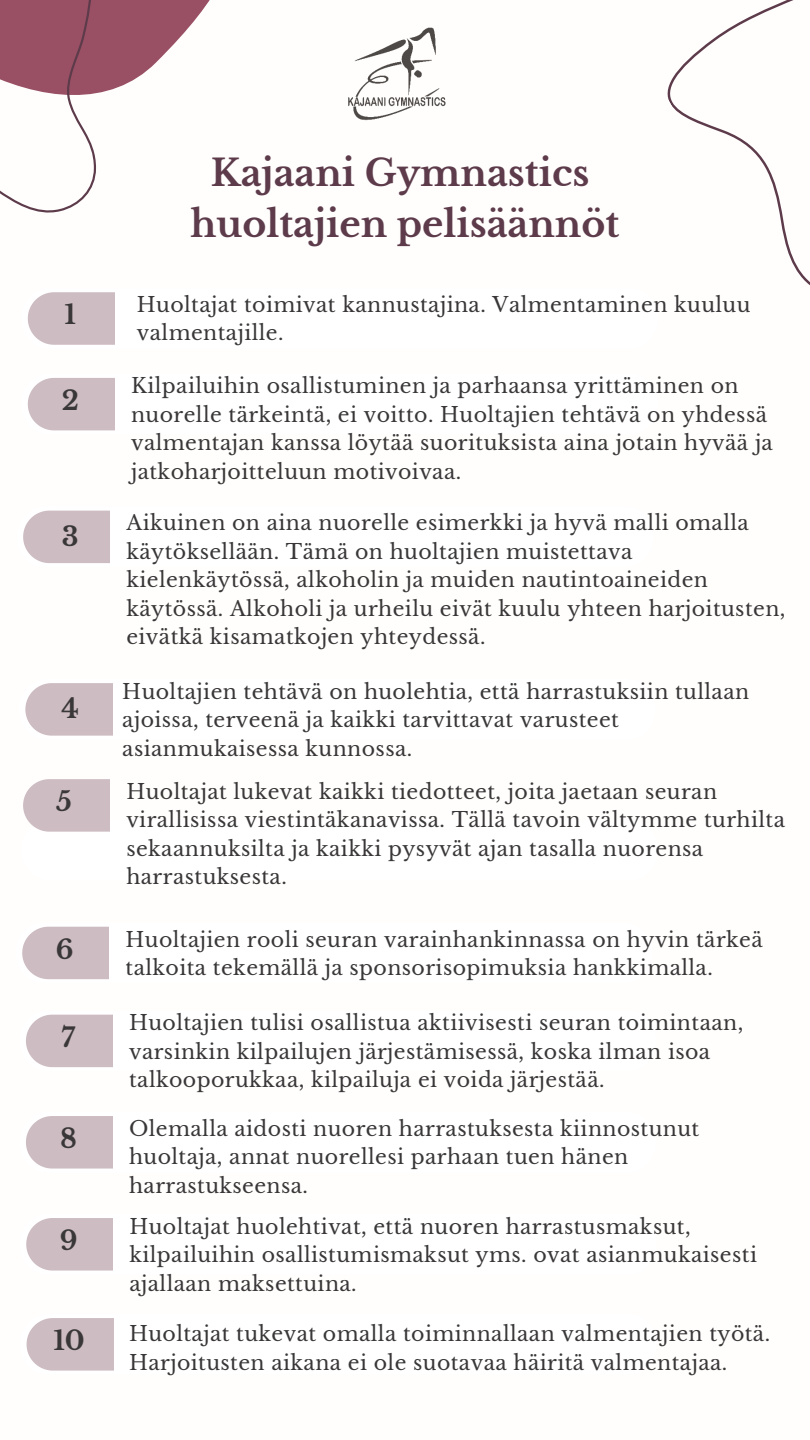
<style>
.page{position:relative;width:810px;height:1440px;background:#fff}
.page>*{position:absolute;margin:0;border:0;box-sizing:border-box;transform-origin:0 0}
.t1{font:700 36.4px "Libre Baskerville";color:#5d3b4a}
.t2{font:700 26.4px "Libre Baskerville";color:#393737}
.t3{font:20.5px/28.5px "Libre Baskerville";letter-spacing:.02em;color:#393737}
</style>
<div class="page">
<div style="left:28px;top:378px;width:86px;height:52px;background:#cdbcc2"></div>
<svg style="left:23px;top:511px;width:87px;height:52px;background:#d0c0c5"></svg>
<svg style="left:25px;top:683px;width:87px;height:53px;background:#d0c1c6"></svg>
<svg style="left:23px;top:779px;width:87px;height:53px;background:#d0c0c6"></svg>
<svg style="left:22px;top:927px;width:87px;height:52px;background:#d0c0c5"></svg>
<svg style="left:28px;top:292px;width:86px;height:53px;background:#d0c0c6"></svg>
<svg style="left:169px;top:0;width:277px;height:121px"></svg>
<svg style="left:0;top:0;width:169px;height:213px"></svg>
<svg style="left:667px;top:0;width:143px;height:286px"></svg>
<div style="left:26px;top:1015px;width:87px;height:52px;background:#cdbcc2"></div>
<svg style="left:26px;top:1116px;width:87px;height:53px;background:#d0c0c6"></svg>
<svg style="left:26px;top:1218px;width:87px;height:53px;background:#d0c1c6"></svg>
<svg style="left:27px;top:1318px;width:86px;height:53px;background:#d0c0c6"></svg>
<p class="t1" style="left:211px;top:151px;width:380px">Kajaani Gymnastics</p>
<p class="t1" style="left:191px;top:202px;width:430px">huoltajien pelisäännöt</p>
<p class="t2" style="left:65px;top:299px;width:13px">1</p>
<p class="t3" style="left:137px;top:291px;width:615px">Huoltajat toimivat kannustajina. Valmentaminen kuuluu valmentajille.</p>
<p class="t2" style="left:62px;top:385px;width:19px">2</p>
<p class="t3" style="left:131px;top:372px;width:643px">Kilpailuihin osallistuminen ja parhaansa yrittäminen on nuorelle tärkeintä, ei voitto. Huoltajien tehtävä on yhdessä valmentajan kanssa löytää suorituksista aina jotain hyvää ja jatkoharjoitteluun motivoivaa.</p>
<p class="t2" style="left:62px;top:520px;width:18px">3</p>
<p class="t3" style="left:126px;top:509px;width:661px">Aikuinen on aina nuorelle esimerkki ja hyvä malli omalla käytöksellään. Tämä on huoltajien muistettava kielenkäytössä, alkoholin ja muiden nautintoaineiden käytössä. Alkoholi ja urheilu eivät kuulu yhteen harjoitusten, eivätkä kisamatkojen yhteydessä.</p>
<p class="t2" style="left:62px;top:693px;width:19px">4</p>
<p class="t3" style="left:122px;top:677px;width:628px">Huoltajien tehtävä on huolehtia, että harrastuksiin tullaan ajoissa, terveenä ja kaikki tarvittavat varusteet asianmukaisessa kunnossa.</p>
<p class="t2" style="left:56px;top:786px;width:17px">5</p>
<p class="t3" style="left:126px;top:777px;width:660px">Huoltajat lukevat kaikki tiedotteet, joita jaetaan seuran virallisissa viestintäkanavissa. Tällä tavoin vältymme turhilta sekaannuksilta ja kaikki pysyvät ajan tasalla nuorensa harrastuksesta.</p>
<p class="t2" style="left:56px;top:933px;width:19px">6</p>
<p class="t3" style="left:126px;top:925px;width:639px">Huoltajien rooli seuran varainhankinnassa on hyvin tärkeä talkoita tekemällä ja sponsorisopimuksia hankkimalla.</p>
<p class="t2" style="left:62px;top:1021px;width:15px">7</p>
<p class="t3" style="left:129px;top:1009px;width:616px">Huoltajien tulisi osallistua aktiivisesti seuran toimintaan, varsinkin kilpailujen järjestämisessä, koska ilman isoa talkooporukkaa, kilpailuja ei voida järjestää.</p>
<p class="t2" style="left:60px;top:1123px;width:18px">8</p>
<p class="t3" style="left:129px;top:1114px;width:572px">Olemalla aidosti nuoren harrastuksesta kiinnostunut huoltaja, annat nuorellesi parhaan tuen hänen harrastukseensa.</p>
<p class="t2" style="left:60px;top:1225px;width:19px">9</p>
<p class="t3" style="left:129px;top:1212px;width:629px">Huoltajat huolehtivat, että nuoren harrastusmaksut, kilpailuihin osallistumismaksut yms. ovat asianmukaisesti ajallaan maksettuina.</p>
<p class="t2" style="left:53px;top:1325px;width:33px">10</p>
<p class="t3" style="left:129px;top:1320px;width:643px">Huoltajat tukevat omalla toiminnallaan valmentajien työtä.<br>Harjoitusten aikana ei ole suotavaa häiritä valmentajaa.</p>
</div>
